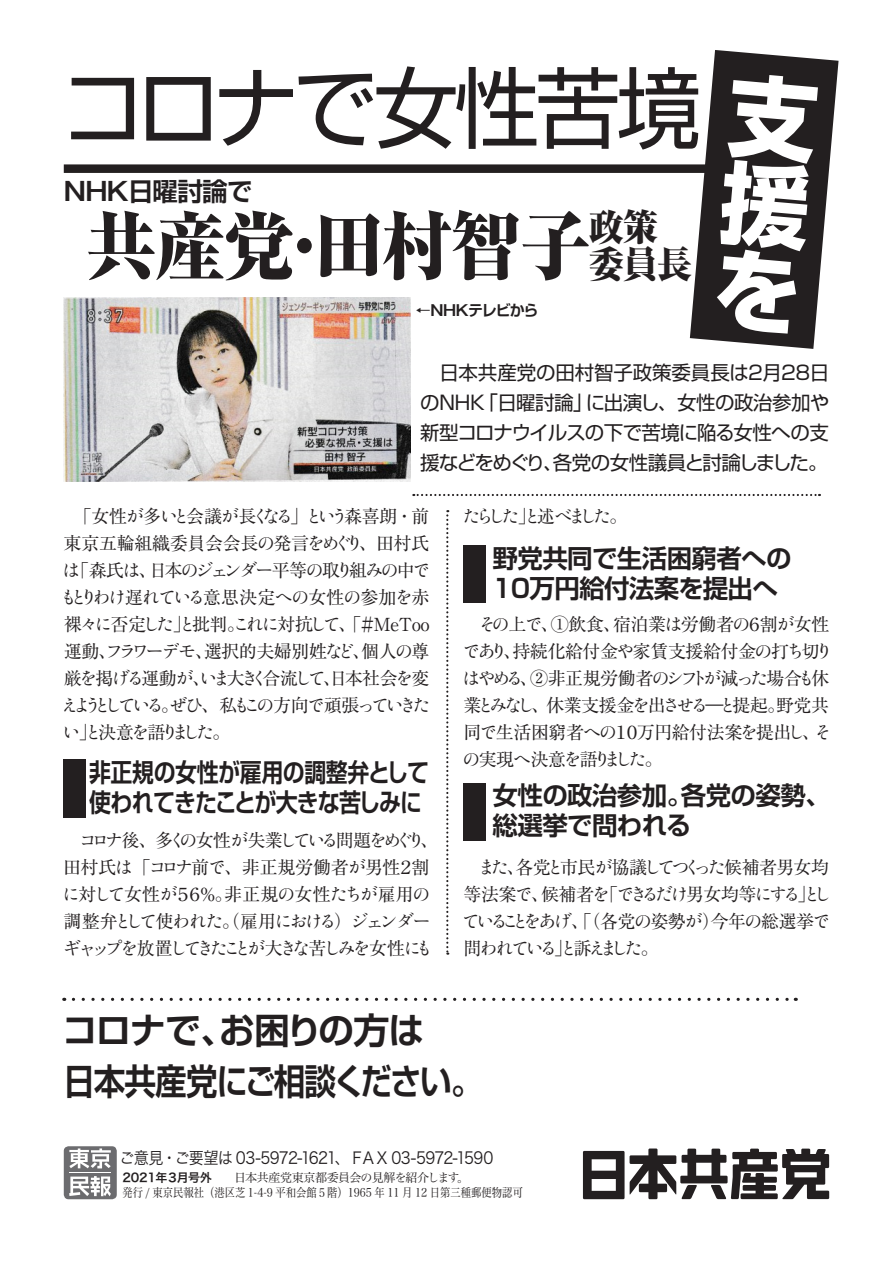
<style>
.page{position:relative;width:893px;height:1263px;background:#fff}
.page>*{position:absolute;margin:0;border:0;box-sizing:border-box;transform-origin:0 0}
.t1{font:88.35px "Shin Go Pr 6 N";letter-spacing:-.06em;color:#231f20;scale:.96 1}
.t2{font:800 expanded 73.95px "Ryumin Pr 6 N";letter-spacing:-.025em;color:#231f20;scale:.96 1}
.t3{font:800 expanded 37.05px "Ryumin Pr 6 N";color:#231f20;scale:.96 1}
.t4{font:700 36px/51px "Shin Go Pr 6 N De";letter-spacing:-.04em;color:#231f20}
.t5{font:700 25.5px/30px "Shin Go Pr 6 N De";letter-spacing:-.025em;color:#231f20}
.t6{font:700 25.5px/30px "Shin Go Pr 6 N De";letter-spacing:-.025em;color:#231f20;scale:.86 1}
.t7{font:19.5px/30px "Shin Go Pr 6 N";letter-spacing:-.06em;color:#231f20}
.t8{font:19.5px/30px "Shin Go Pr 6 N";letter-spacing:-.005em;color:#231f20}
.t9{font:19.5px "Shin Go Pr 6 N";letter-spacing:-.025em;color:#231f20}
.t10{font:18px/27px "Ryumin Pr 6 N";letter-spacing:-.025em;color:#231f20}
.t11{font:18px/27px "Ryumin Std Regular KO";letter-spacing:-.235em;color:#231f20}
.t12{font:18px "Ryumin Std Regular KO";letter-spacing:-.265em;color:#231f20}
.t13{font:18px "Ryumin Std Regular KO";letter-spacing:-.175em;color:#231f20}
.t14{font:18px "Ryumin Std Regular KO";letter-spacing:-.27em;color:#231f20}
.t15{font:18px "Ryumin Std Regular KO";letter-spacing:-.16em;color:#231f20}
.t16{font:18px "Ryumin Std Regular KO";letter-spacing:-.205em;color:#231f20}
.t17{font:16.5px "Hira Kaku Pro N W3";letter-spacing:-.06em;color:#231f20;scale:.92 1}
.t18{font:700 15px "Shin Go Pr 6 N De";letter-spacing:-.08em;color:#231f20}
.t19{font:12px/15px "Hira Min Pro N W3";color:#231f20}
.s1{font-family:"Gothic MB101 Pr 6 N De"}
.s2{font-family:"Ryumin Std Regular KO"}
.s3{font-family:"Ryumin Pr 6 N"}
.s4{font-family:"Hira Kaku Pro N W6"}
</style>
<div class="page">
<img style="left:64px;top:298px;width:346px;height:184px">
<div style="left:64px;top:1146px;width:53px;height:53px;background:#6c6c6f;border-radius:5px"></div>
<svg style="left:69px;top:1148px;width:42px;height:20px"></svg>
<svg style="left:69px;top:1176px;width:42px;height:20px"></svg>
<svg style="left:583px;top:1148px;width:246px;height:51px"></svg>
<svg style="left:73px;top:998px;width:723px;height:3px"></svg>
<div style="left:64px;top:164px;width:661px;height:9px;background:#231f20"></div>
<div style="left:464px;top:546px;width:22px;height:57px;background:#231f20"></div>
<div style="left:64px;top:759px;width:22px;height:59px;background:#231f20"></div>
<div style="left:464px;top:783px;width:22px;height:57px;background:#231f20"></div>
<svg style="left:446px;top:510px;width:2px;height:445px"></svg>
<svg style="left:413px;top:494px;width:407px;height:2px"></svg>
<svg style="left:691px;top:51px;width:146px;height:297px"></svg>
<h1 class="t1" style="left:60px;top:35px;width:669px">コロナで女性苦境</h1>
<h3 class="t5" style="left:64px;top:175px;width:190px"><span class="s1">NHK</span>日曜討論で</h3>
<h2 class="t2" style="left:86px;top:188px;width:598px">共産党田村智子<sup>政策</sup></h2>
<h2 class="t2" style="left:269px;top:188px;width:75px">・</h2>
<h3 class="t3" style="left:589px;top:235px;width:109px">委員長</h3>
<p class="t18" style="left:416px;top:298px;width:124px">←<span class="s1">NHK</span>テレビから</p>
<p class="t8" style="left:586px;top:356px;width:245px;text-indent:-146px">日本共産党の田村智子政策委員長は<br>に出演し、女性の政治参加や</p>
<p class="t9" style="left:746px;top:356px;width:38px">２月</p>
<p class="t9" style="left:779px;top:356px;width:35px">２８</p>
<p class="t9" style="left:810px;top:356px;width:21px">日</p>
<p class="t9" style="left:479px;top:386px;width:116px">「日曜討論」</p>
<p class="t7" style="left:420px;top:386px;width:410px">のＮＨＫ<br>新型コロナウイルスの下で苦境に陥る女性への支援などをめぐり各党の女性議員と討論しました。</p>
<p class="t9" style="left:543px;top:446px;width:21px">、</p>
<p class="t10" style="left:74px;top:502px;width:222px">「女性<span class="s2">が</span>多<span class="s2">いと</span>会議<span class="s2">が</span>長<span class="s2">くなる</span></p>
<p class="t10" style="left:290px;top:502px;width:19px">」</p>
<p class="t10" style="left:305px;top:502px;width:126px"><span class="s2">という</span>森喜朗・前</p>
<p class="t10" style="left:518px;top:502px;width:19px">」</p>
<p class="t11" style="left:462px;top:501px;width:166px">たらしたと<span class="s3">述</span>べました<span class="s3">。</span></p>
<p class="t10" style="left:64px;top:529px;width:302px">東京五輪組織委員会会長<span class="s2">の</span>発言<span class="s2">をめぐり</span></p>
<p class="t15" style="left:149px;top:558px;width:283px"><span class="s3">日本</span>のジェンダー<span class="s3">平等</span>の<span class="s3">取</span>り<span class="s3">組</span>みの<span class="s3">中</span>で</p>
<p class="t10" style="left:359px;top:529px;width:72px">、田村氏</p>
<p class="t10" style="left:63px;top:556px;width:96px">「<span class="s2">は</span>森氏<span class="s2">は</span>、</p>
<p class="t13" style="left:60px;top:585px;width:371px">もとりわけ<span class="s3">遅</span>れている<span class="s3">意思決定</span>への<span class="s3">女性</span>の<span class="s3">参加</span>を<span class="s3">赤</span></p>
<p class="t10" style="left:373px;top:610px;width:62px">ＭｅＴｏｏ</p>
<p class="t10" style="left:64px;top:610px;width:299px">裸々<span class="s2">に</span>否定<span class="s2">したと</span>批判<span class="s2">これに</span>対抗<span class="s2">して</span>、「</p>
<p class="t10" style="left:64px;top:610px;width:367px;text-indent:109px">」<br>運動<span class="s2">フラワーデモ</span>選択的夫婦別姓<span class="s2">など</span>個人<span class="s2">の</span>尊</p>
<p class="t10" style="left:358px;top:610px;width:19px">＃</p>
<p class="t10" style="left:227px;top:610px;width:19px">。</p>
<p class="t10" style="left:64px;top:637px;width:367px;text-indent:35px">、<br>厳<span class="s2">を</span>掲<span class="s2">げる</span>運動<span class="s2">がいま</span>大<span class="s2">きく</span>合流<span class="s2">して</span>日本社会<span class="s2">を</span>変</p>
<p class="t10" style="left:195px;top:637px;width:19px">、</p>
<p class="t10" style="left:352px;top:637px;width:19px">、</p>
<p class="t10" style="left:192px;top:664px;width:19px">、</p>
<p class="t12" style="left:61px;top:693px;width:371px">えようとしているぜひ<span class="s3">、私</span>もこの<span class="s3">方向</span>で<span class="s3">頑張</span>っていきた</p>
<p class="t10" style="left:323px;top:664px;width:19px">、</p>
<p class="t10" style="left:161px;top:691px;width:19px">。</p>
<p class="t11" style="left:62px;top:717px;width:170px">いと<span class="s3">決意</span>を<span class="s3">語</span>りました<span class="s3">。</span></p>
<p class="t10" style="left:79px;top:718px;width:19px">」</p>
<h3 class="t6" style="left:89px;top:756px;width:397px">非正規の女性が雇用の調整弁として使われてきたことが大きな苦しみに</h3>
<p class="t14" style="left:79px;top:828px;width:348px">コロナ<span class="s3">後、多</span>くの<span class="s3">女性</span>が<span class="s3">失業</span>している<span class="s3">問題</span>をめぐり</p>
<p class="t10" style="left:411px;top:853px;width:19px">割</p>
<p class="t10" style="left:420px;top:826px;width:19px">、</p>
<p class="t10" style="left:174px;top:853px;width:258px;text-indent:-111px">田村氏<span class="s2">は</span>「<span class="s2">コロナ</span>前<span class="s2">で</span>、非正規労働者<span class="s2">が</span>男性<br>５６％非正規<span class="s2">の</span>女性<span class="s2">たちが</span>雇用<span class="s2">の</span></p>
<p class="t10" style="left:397px;top:853px;width:19px">２</p>
<p class="t11" style="left:62px;top:879px;width:117px">に<span class="s3">対</span>して<span class="s3">女性</span>が</p>
<p class="t10" style="left:215px;top:880px;width:19px">。</p>
<p class="t11" style="left:63px;top:906px;width:372px"><span class="s3">調整弁</span>として<span class="s3">使</span>われた<span class="s3">（。雇用</span>における<br>ギャップを<span class="s3">放置</span>してきたことが<span class="s3">大</span>きな<span class="s3">苦</span>しみを<span class="s3">女性</span>にも</p>
<p class="t11" style="left:334px;top:906px;width:98px"><span class="s3">）</span>ジェンダー</p>
<h3 class="t5" style="left:530px;top:542px;width:264px;text-indent:-37px">野党共同で生活困窮者への万円給付法案を提出へ</h3>
<h3 class="t5" style="left:489px;top:572px;width:45px">１０</h3>
<p class="t10" style="left:462px;top:610px;width:372px;text-indent:16px"><span class="s2">その</span>上<span class="s2">で</span>、①飲食、<br><span class="s2">であり</span>持続化給付金<span class="s2">や</span>家賃支援給付金<span class="s2">の</span>打<span class="s2">ち</span>切<span class="s2">り</span></p>
<p class="t10" style="left:760px;top:610px;width:71px">割<span class="s2">が</span>女性</p>
<p class="t10" style="left:613px;top:610px;width:139px">宿泊業<span class="s2">は</span>労働者<span class="s2">の</span></p>
<p class="t10" style="left:745px;top:610px;width:19px">６</p>
<p class="t10" style="left:520px;top:637px;width:311px;text-indent:-17px">、<br>、②非正規労働者<span class="s2">のシフトが</span>減<span class="s2">った</span>場合<span class="s2">も</span>休</p>
<p class="t11" style="left:463px;top:663px;width:63px">はやめる</p>
<p class="t11" style="left:463px;top:690px;width:73px"><span class="s3">業</span>とみなし</p>
<p class="t10" style="left:532px;top:691px;width:19px">、</p>
<p class="t10" style="left:546px;top:691px;width:164px">休業支援金<span class="s2">を</span>出<span class="s2">させる</span></p>
<p class="t10" style="left:719px;top:691px;width:68px"><span class="s2">と</span>提起。</p>
<p class="t10" style="left:776px;top:691px;width:55px">野党共</p>
<p class="t10" style="left:705px;top:691px;width:19px">―</p>
<p class="t10" style="left:637px;top:718px;width:170px">万円給付法案<span class="s2">を</span>提出<span class="s2">し</span></p>
<p class="t10" style="left:463px;top:718px;width:155px">同<span class="s2">で</span>生活困窮者<span class="s2">への</span></p>
<p class="t11" style="left:462px;top:744px;width:202px">の<span class="s3">実現</span>へ<span class="s3">決意</span>を<span class="s3">語</span>りました<span class="s3">。</span></p>
<p class="t10" style="left:612px;top:718px;width:30px">１０</p>
<p class="t10" style="left:802px;top:718px;width:19px">、</p>
<p class="t11" style="left:814px;top:717px;width:19px">そ</p>
<h3 class="t5" style="left:493px;top:779px;width:201px">女性の政治参加。総選挙で問われる</h3>
<h3 class="t5" style="left:681px;top:779px;width:151px">各党の姿勢、</h3>
<p class="t10" style="left:478px;top:853px;width:353px"><span class="s2">また</span>各党<span class="s2">と</span>市民<span class="s2">が</span>協議<span class="s2">してつくった</span>候補者男女均</p>
<p class="t10" style="left:507px;top:853px;width:19px">、</p>
<p class="t10" style="left:463px;top:880px;width:148px">等法案<span class="s2">で</span>候補者<span class="s2">を</span></p>
<p class="t11" style="left:600px;top:879px;width:233px"><span class="s3">「</span>できるだけ<span class="s3">男女均等</span>にするとし</p>
<p class="t10" style="left:797px;top:880px;width:19px">」</p>
<p class="t10" style="left:531px;top:880px;width:19px">、</p>
<p class="t11" style="left:462px;top:906px;width:370px">ていることをあげ<span class="s3">、「（各党</span>の<span class="s3">姿勢</span>が<span class="s3">今年</span>の<span class="s3">総選挙</span>で</p>
<p class="t10" style="left:702px;top:907px;width:19px">）</p>
<p class="t16" style="left:463px;top:936px;width:197px"><span class="s3">問</span>われていると<span class="s3">訴</span>えました<span class="s3">。</span></p>
<p class="t10" style="left:554px;top:934px;width:19px">」</p>
<h3 class="t4" style="left:219px;top:1003px;width:207px">お困りの方は</h3>
<h3 class="t4" style="left:62px;top:1003px;width:422px">コロナで、<br>日本共産党にご相談ください。</h3>
<p class="t17" style="left:119px;top:1143px;width:408px">ご意見・ご要望は 03-5972-1621、ＦＡＸ 03-5972-1590</p>
<p class="t19" style="left:457px;top:1169px;width:13px">。</p>
<p class="t19" style="left:123px;top:1169px;width:402px"><span class="s4">2021年３月号外</span>　　日本共産党東京都委員会の見解を紹介します<br>発行 / 東京民報社（港区芝 1-4-9 平和会館５階）1965 年 11 月 12 日第三種郵便物認可</p>
</div>
